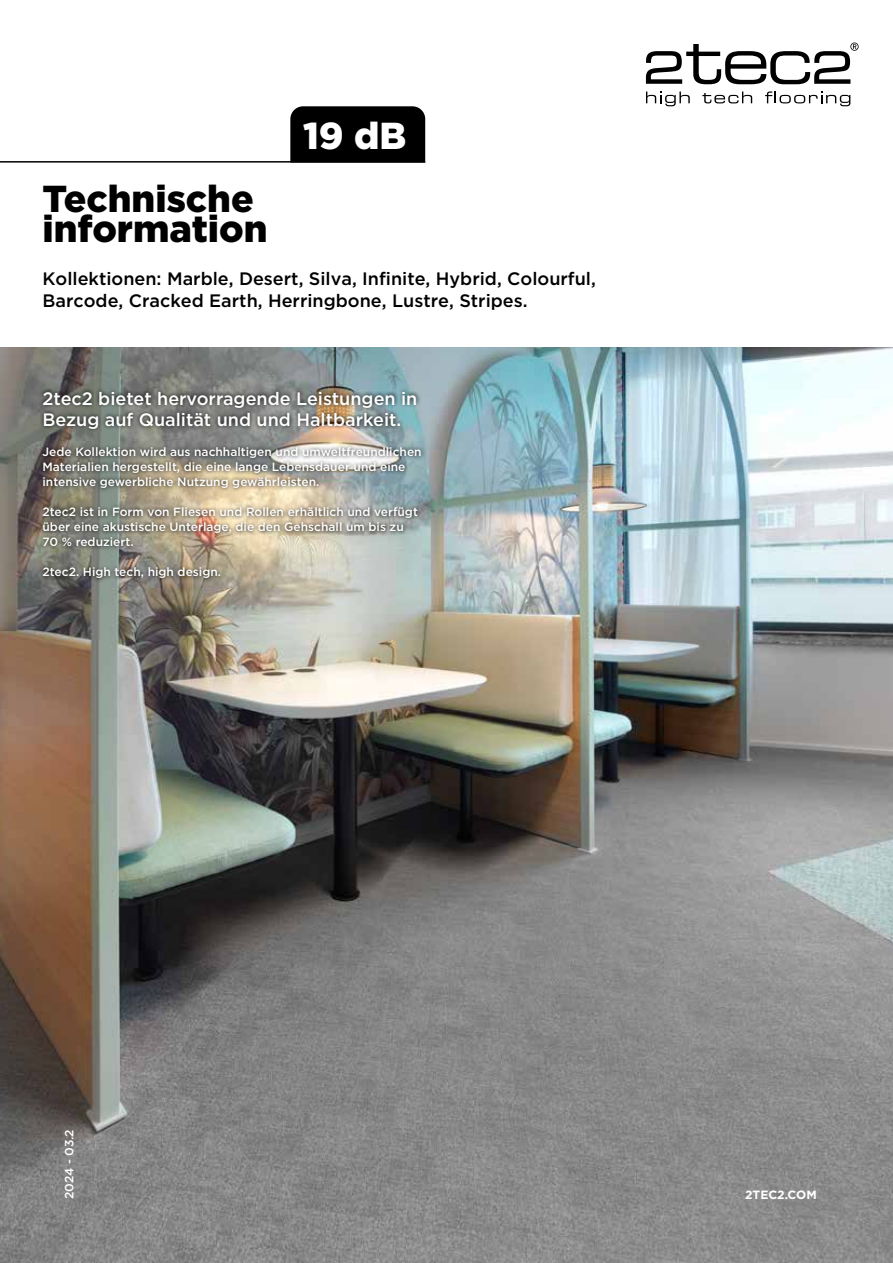
<style>
.page{position:relative;width:893px;height:1263px;background:#fff}
.page>*{position:absolute;margin:0;border:0;box-sizing:border-box;transform-origin:0 0}
.t1{font:900 37.5px/30px "Gotham";color:#000}
.t2{font:900 37.5px "Gotham";color:#fff}
.t3{font:500 18px/21.9px "Gotham";color:#000}
.t4{font:500 18px/21.6px "Gotham";color:#fff}
.t5{font:500 12px/15px "Gotham";color:#fff}
.t6{font:700 12px "Gotham";color:#fff}
</style>
<div class="page">
<img style="left:0;top:348px;width:893px;height:915px">
<svg style="left:646px;top:43px;width:213px;height:41px"></svg>
<svg style="left:646px;top:92px;width:44px;height:14px"></svg>
<svg style="left:702px;top:92px;width:50px;height:11px"></svg>
<svg style="left:765px;top:92px;width:85px;height:14px"></svg>
<hr style="left:0;top:161px;width:425px;height:2px;background:#000">
<div style="left:290px;top:106px;width:135px;height:57px;background:#000"></div>
<div style="left:39px;top:387px;width:386px;height:196px;background:#000;opacity:.9"></div>
<h1 class="t2" style="left:303px;top:110px;width:105px">19 dB</h1>
<h1 class="t1" style="left:43px;top:183px;width:226px">Technische information</h1>
<h2 class="t3" style="left:43px;top:267px;width:555px">Kollektionen: Marble, Desert, Silva, Infinite, Hybrid, Colourful,<br>Barcode, Cracked Earth, Herringbone, Lustre, Stripes.</h2>
<h2 class="t4" style="left:43px;top:387px;width:376px">2tec2 bietet hervorragende Leistungen in<br>Bezug auf Qualität und und Haltbarkeit.</h2>
<p class="t5" style="left:43px;top:444px;width:381px">Jede Kollektion wird aus nachhaltigen und umweltfreundlichen<br>Materialien hergestellt, die eine lange Lebensdauer und eine intensive gewerbliche Nutzung gewährleisten.</p>
<p class="t5" style="left:43px;top:504px;width:377px">2tec2 ist in Form von Fliesen und Rollen erhältlich und verfügt über eine akustische Unterlage, die den Gehschall um bis zu<br>70 % reduziert.</p>
<p class="t5" style="left:43px;top:564px;width:180px">2tec2. High tech, high design.</p>
<p class="t5" style="left:61px;top:1199px;width:71px;rotate:-90deg">2024 - 03.2</p>
<p class="t6" style="left:745px;top:1187px;width:73px">2TEC2.COM</p>
</div>
